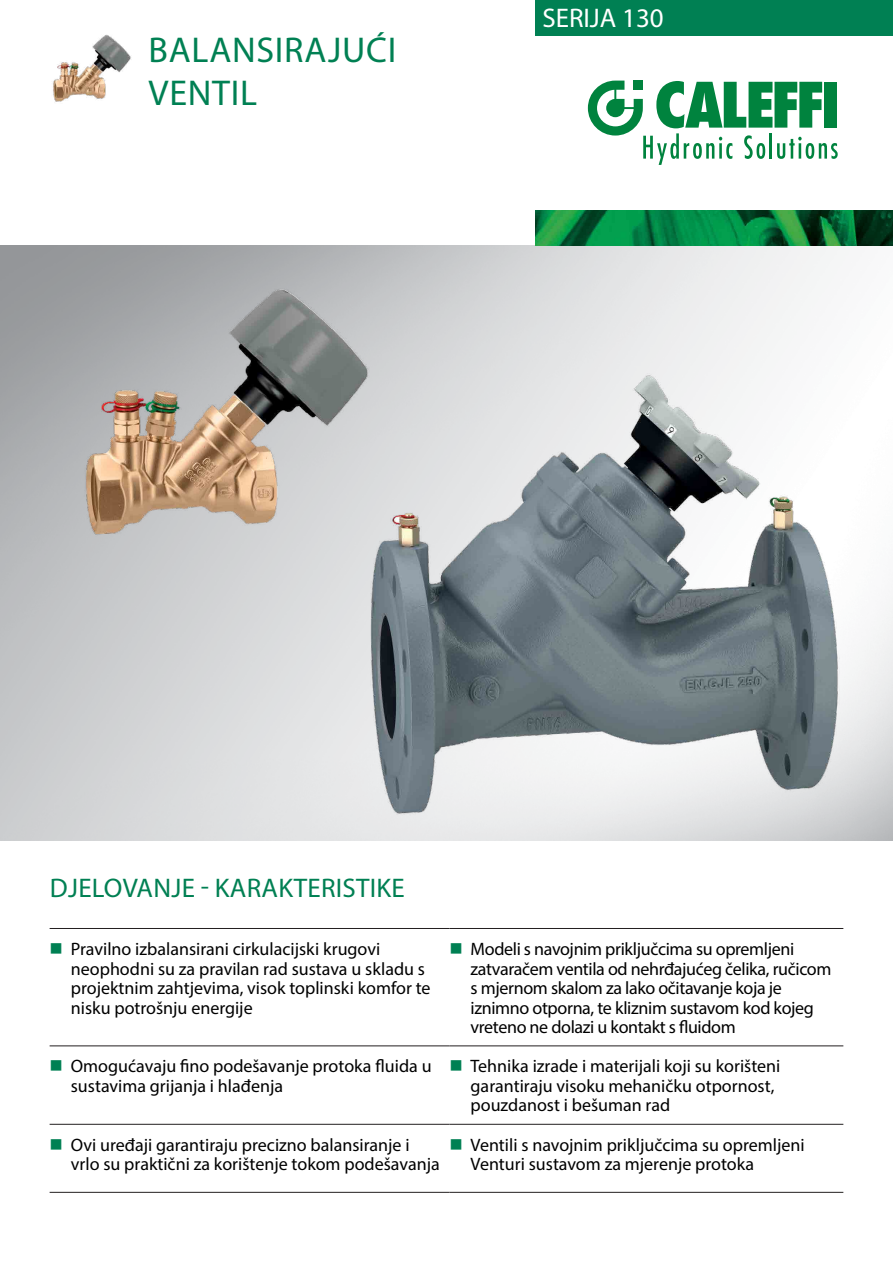
<style>
.page{position:relative;width:893px;height:1263px;background:#fff}
.page>*{position:absolute;margin:0;border:0;box-sizing:border-box;transform-origin:0 0}
.t1{font:36px/43.2px "Myriad Pro";letter-spacing:.02em;color:#008053}
.t2{font:27px "Myriad Pro";letter-spacing:.01em;color:#008053}
.t3{font:27px "Myriad Pro";color:#fff}
.t4{font:18px/19.5px "Myriad Pro";color:#000}
.t5{font:18px/19.5px "Myriad Pro";letter-spacing:-.02em;color:#000}
.s1{color:#008053}
</style>
<div class="page">
<div style="left:536px;top:0;width:357px;height:35px;background:#008053"></div>
<svg style="left:588px;top:81px;width:250px;height:84px"></svg>
<hr style="left:50px;top:928px;width:399px;height:1px;background:#231f20">
<hr style="left:449px;top:928px;width:394px;height:1px;background:#231f20">
<hr style="left:50px;top:1045px;width:399px;height:1px;background:#231f20">
<hr style="left:449px;top:1045px;width:394px;height:1px;background:#231f20">
<hr style="left:50px;top:1124px;width:399px;height:1px;background:#231f20">
<hr style="left:449px;top:1124px;width:394px;height:1px;background:#231f20">
<hr style="left:50px;top:1192px;width:399px;height:1px;background:#231f20">
<hr style="left:449px;top:1192px;width:394px;height:1px;background:#231f20">
<img style="left:536px;top:210px;width:357px;height:36px">
<img style="left:272px;top:360px;width:621px;height:481px">
<img style="left:79px;top:246px;width:295px;height:315px">
<img style="left:53px;top:34px;width:78px;height:68px">
<h1 class="t1" style="left:149px;top:28px;width:249px">BALANSIRAJUĆI<br>VENTIL</h1>
<h2 class="t3" style="left:542px;top:1px;width:123px">SERIJA 130</h2>
<h2 class="t2" style="left:50px;top:872px;width:356px">DJELOVANJE - KARAKTERISTIKE</h2>
<p class="t4" style="left:71px;top:939px;width:361px;text-indent:-21px"><span class="s1">■</span> Pravilno izbalansirani cirkulacijski krugovi neophodni su za pravilan rad sustava u skladu s projektnim zahtjevima, visok toplinski komfor te nisku potrošnju energije</p>
<p class="t5" style="left:471px;top:939px;width:362px;text-indent:-21px"><span class="s1">■</span> Modeli s navojnim priključcima su opremljeni zatvaračem ventila od nehrđajućeg čelika, ručicom s mjernom skalom za lako očitavanje koja je iznimno otporna, te kliznim sustavom kod kojeg vreteno ne dolazi u kontakt s fluidom</p>
<p class="t4" style="left:71px;top:1056px;width:362px;text-indent:-21px"><span class="s1">■</span> Omogućavaju fino podešavanje protoka fluida u sustavima grijanja i hlađenja</p>
<p class="t4" style="left:471px;top:1056px;width:311px;text-indent:-21px"><span class="s1">■</span> Tehnika izrade i materijali koji su korišteni garantiraju visoku mehaničku otpornost, pouzdanost i bešuman rad</p>
<p class="t4" style="left:71px;top:1135px;width:370px;text-indent:-21px"><span class="s1">■</span> Ovi uređaji garantiraju precizno balansiranje i vrlo su praktični za korištenje tokom podešavanja</p>
<p class="t4" style="left:471px;top:1135px;width:336px;text-indent:-21px"><span class="s1">■</span> Ventili s navojnim priključcima su opremljeni<br>Venturi sustavom za mjerenje protoka</p>
</div>
